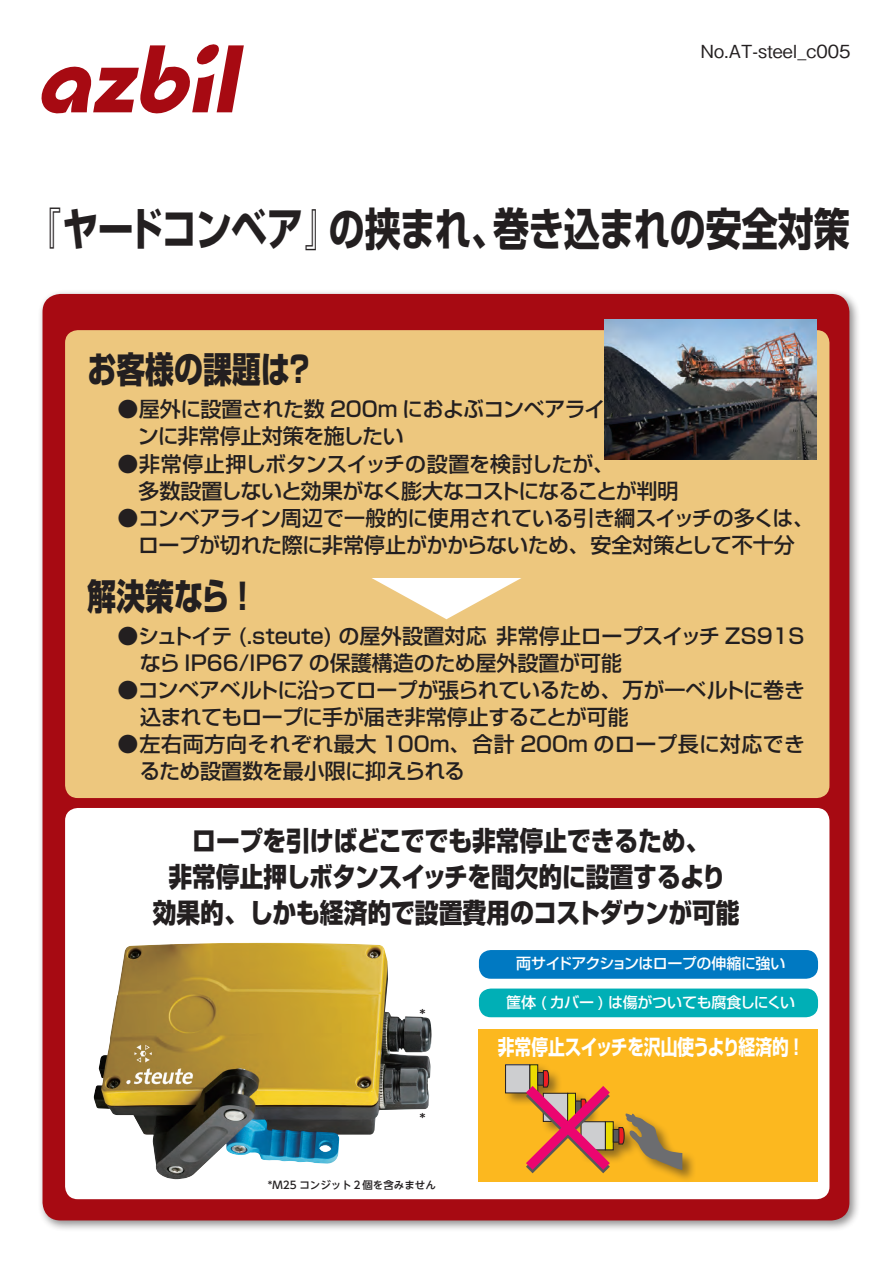
<style>
.page{position:relative;width:893px;height:1263px;background:#fff}
.page>*{position:absolute;margin:0;border:0;box-sizing:border-box;transform-origin:0 0}
.t1{font:700 45px "Shin Go Pro";letter-spacing:-.02em;color:#231f20;scale:.8 1}
.t2{font:800 36px "Shin Go Pro";color:#231f20;scale:.8 1}
.t3{font:800 27px/36px "Shin Go Pro";color:#231f20;text-align:center;scale:.88 1}
.t4{font:500 21px/27px "Shin Go Pro";letter-spacing:-.01em;color:#231f20}
.t5{font:500 21px/27px "Shin Go Pro";letter-spacing:-.03em;color:#231f20}
.t6{font:700 21px "Shin Go Pro";letter-spacing:-.01em;color:#fff;scale:.8 1}
.t7{font:500 18px "Gothic BBB Pro";color:#231f20}
.t8{font:500 15px "Shin Go Pro";letter-spacing:-.03em;color:#fff}
.t9{font:500 13.95px "UD Shin Go NT Pr 6 N";color:#231f20}
.t10{font:500 10.5px "UD Shin Go NT Pr 6 N";color:#231f20}
</style>
<div class="page">
<div style="left:37px;top:289px;width:824px;height:943px;background:#231f20;opacity:.5"></div>
<div style="left:43px;top:294px;width:806px;height:926px;background:#a70a12;border-radius:18px"></div>
<svg style="left:41px;top:44px;width:203px;height:70px"></svg>
<div style="left:65px;top:330px;width:764px;height:468px;background:#edc77e;border-radius:13px"></div>
<div style="left:65px;top:808px;width:764px;height:391px;background:#fff;border-radius:13px"></div>
<svg style="left:372px;top:578px;width:149px;height:41px"></svg>
<div style="left:479px;top:988px;width:339px;height:29px;background:#00afb6;border-radius:12px"></div>
<div style="left:479px;top:950px;width:339px;height:29px;background:#0079c2;border-radius:12px"></div>
<div style="left:479px;top:1029px;width:339px;height:152px;background:#fcb81f"></div>
<div style="left:503px;top:1062px;width:193px;height:121px;background:#231f20;opacity:.5"></div>
<div style="left:506px;top:1065px;width:24px;height:28px;background:#cdced0"></div>
<div style="left:505px;top:1064px;width:25px;height:29px;border:1px solid #231f20"></div>
<div style="left:530px;top:1065px;width:8px;height:28px;background:#ebdb01"></div>
<div style="left:530px;top:1064px;width:8px;height:29px;border:1px solid #231f20"></div>
<svg style="left:516px;top:1070px;width:166px;height:113px"></svg>
<img style="left:94px;top:943px;width:337px;height:236px">
<img style="left:605px;top:319px;width:211px;height:140px">
<p class="t7" style="left:700px;top:37px;width:152px">No.AT-steel_c005</p>
<h1 class="t1" style="left:25px;top:193px;width:1032px">『ヤードコンベア』の挟まれ、巻き込まれの安全対策</h1>
<h2 class="t2" style="left:88px;top:341px;width:284px">お客様の課題は？</h2>
<p class="t4" style="left:138px;top:393px;width:469px;text-indent:-20px">●屋外に設置された数 200m におよぶコンベアラインに非常停止対策を施したい</p>
<p class="t4" style="left:139px;top:447px;width:541px;text-indent:-21px">●非常停止押しボタンスイッチの設置を検討したが、<br>多数設置しないと効果がなく膨大なコストになることが判明</p>
<p class="t4" style="left:118px;top:501px;width:698px;text-align:center">●コンベアライン周辺で一般的に使用されている引き綱スイッチの多くは、ロープが切れた際に非常停止がかからないため、安全対策として不十分</p>
<h2 class="t2" style="left:88px;top:567px;width:203px">解決策なら !</h2>
<p class="t4" style="left:140px;top:620px;width:666px;text-indent:-22px">●シュトイテ (.steute) の屋外設置対応 非常停止ロープスイッチ ZS91Sなら IP66/IP67 の保護構造のため屋外設置が可能</p>
<p class="t5" style="left:140px;top:674px;width:666px;text-indent:-22px">●コンベアベルトに沿ってロープが張られているため、万が一ベルトに巻き込まれてもロープに手が届き非常停止することが可能</p>
<p class="t4" style="left:139px;top:728px;width:667px;text-indent:-22px">●左右両方向それぞれ最大 100m、合計 200m のロープ長に対応できるため設置数を最小限に抑えられる</p>
<p class="t3" style="left:153px;top:820px;width:668px">ロープを引けばどこででも非常停止できるため、<br>非常停止押しボタンスイッチを間欠的に設置するより効果的、しかも経済的で設置費用のコストダウンが可能</p>
<p class="t9" style="left:419px;top:1003px;width:8px">*</p>
<p class="t9" style="left:419px;top:1107px;width:8px">*</p>
<p class="t10" style="left:268px;top:1176px;width:169px">*M25 コンジット２個を含みません</p>
<p class="t8" style="left:516px;top:951px;width:271px">両サイドアクションはロープの伸縮に強い</p>
<p class="t8" style="left:506px;top:990px;width:290px">筐体 ( カバー ) は傷がついても腐食しにくい</p>
<p class="t6" style="left:498px;top:1030px;width:378px">非常停止スイッチを沢山使うより経済的 !</p>
</div>
